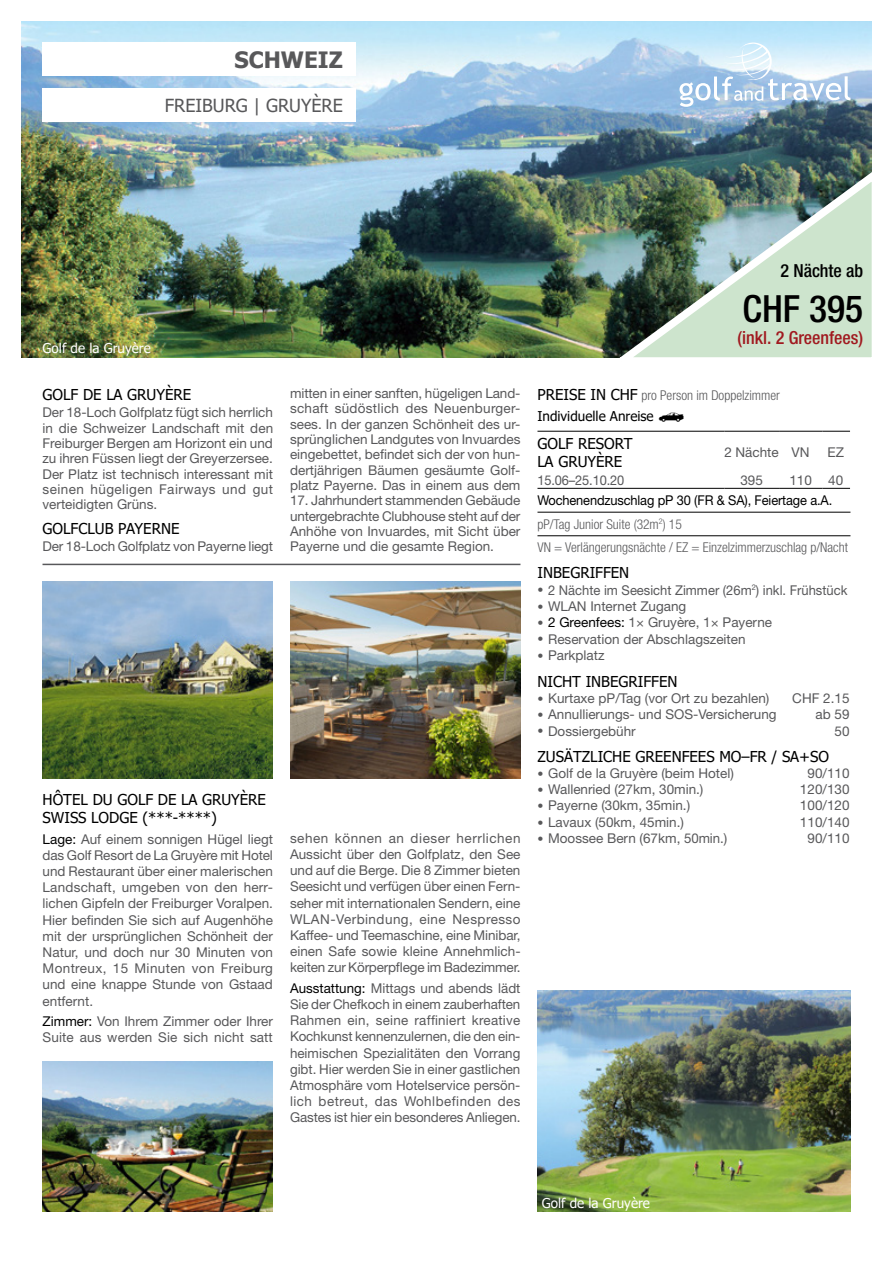
<style>
.page{position:relative;width:893px;height:1263px;background:#fff}
.page>*{position:absolute;margin:0;border:0;box-sizing:border-box;transform-origin:0 0}
.t1{font:500 condensed 37.5px "Helvetica Neue LT Pro";color:#000}
.t2{font:700 22.5px "Tahoma";color:#58585a}
.t3{font:500 condensed 18px "Helvetica Neue LT Pro";color:#a0191f}
.t4{font:18px "Tahoma";color:#58585a}
.t5{font:500 condensed 18px "Helvetica Neue LT Pro";color:#000}
.t6{font:15px/18px "Tahoma";color:#000}
.t7{font:13.5px/16.2px "Helvetica Neue LT Pro";color:#58585a;text-align:justify}
.t8{font:300 condensed 13.5px/23.5px "Helvetica Neue LT Pro";color:#58585a}
.t9{font:13.5px "Helvetica Neue LT Pro";color:#58585a;scale:.96 1}
.t10{font:13.5px "Tahoma";color:#fff}
.t11{font:13.5px "Tahoma";color:#000}
.t12{font:13.5px "Helvetica Neue LT Pro";color:#58585a;scale:.95 1}
.s1{color:#000}
.s2{font-family:"Tahoma";font-weight:400;font-stretch:normal;font-size:15px;color:#000}
.s3{font-family:"Transportation";font-size:27px}
.s4{font-weight:400;font-stretch:normal;color:#000}
.s5{font-size:12px}
</style>
<div class="page">
<hr style="left:43px;top:564px;width:477px;height:1px;background:#58585a">
<img style="left:43px;top:581px;width:230px;height:197px">
<img style="left:43px;top:1061px;width:230px;height:151px">
<img style="left:290px;top:581px;width:230px;height:197px">
<img style="left:21px;top:21px;width:851px;height:336px">
<img style="left:611px;top:159px;width:261px;height:199px">
<div style="left:43px;top:43px;width:313px;height:33px;background:#fff"></div>
<div style="left:43px;top:89px;width:313px;height:33px;background:#fff"></div>
<svg style="left:679px;top:43px;width:171px;height:63px"></svg>
<hr style="left:537px;top:488px;width:188px;height:1px;background:#000">
<hr style="left:725px;top:488px;width:55px;height:1px;background:#000">
<hr style="left:780px;top:488px;width:42px;height:1px;background:#000">
<svg style="left:822px;top:488px;width:28px;height:1px"></svg>
<hr style="left:537px;top:431px;width:188px;height:1px;background:#000">
<hr style="left:725px;top:431px;width:55px;height:1px;background:#000">
<hr style="left:780px;top:431px;width:42px;height:1px;background:#000">
<svg style="left:822px;top:431px;width:28px;height:1px"></svg>
<hr style="left:537px;top:512px;width:313px;height:1px;background:#000">
<hr style="left:537px;top:535px;width:313px;height:1px;background:#000">
<img style="left:537px;top:990px;width:313px;height:222px">
<h2 class="t2" style="left:234px;top:44px;width:110px">SCHWEIZ</h2>
<h3 class="t4" style="left:165px;top:94px;width:179px">FREIBURG | GRUYÈRE</h3>
<p class="t10" style="left:43px;top:339px;width:110px">Golf de la Gruyère</p>
<p class="t6" style="left:43px;top:386px;width:150px">GOLF DE LA GRUYÈRE</p>
<p class="t7" style="left:43px;top:405px;width:232px;line-height:15.3px">Der 18-Loch Golfplatz fügt sich herrlich in die Schweizer Landschaft mit den Freiburger Bergen am Horizont ein und zu ihren Füssen liegt der Greyerzersee.<br>Der Platz ist technisch interessant mit seinen hügeligen Fairways und gut verteidigten Grüns.</p>
<p class="t6" style="left:43px;top:520px;width:138px">GOLFCLUB PAYERNE</p>
<p class="t7" style="left:43px;top:538px;width:232px">Der 18-Loch Golfplatz von Payerne liegt</p>
<p class="t7" style="left:290px;top:385px;width:232px;line-height:15.3px">mitten in einer sanften, hügeligen Land&shy;schaft südöstlich des Neuenburger&shy;sees. In der ganzen Schönheit des ur&shy;sprünglichen Landgutes von Invuardes eingebettet, befindet sich der von hun&shy;dertjährigen Bäumen gesäumte Golf&shy;platz Payerne. Das in einem aus dem</p>
<p class="t7" style="left:290px;top:492px;width:232px;line-height:15.3px">17. Jahrhundert stammenden Gebäude untergebrachte Clubhouse steht auf der Anhöhe von Invuardes, mit Sicht über Payerne und die gesamte Region.</p>
<p class="t6" style="left:43px;top:791px;width:225px">HÔTEL DU GOLF DE LA GRUYÈRE<br>SWISS LODGE (***-****)</p>
<p class="t7" style="left:43px;top:830px;width:232px"><span class="s1">Lage:</span> Auf einem sonnigen Hügel liegt das Golf Resort de La Gruyère mit Hotel und Restaurant über einer malerischen Landschaft, umgeben von den herr&shy;lichen Gipfeln der Freiburger Voralpen.<br>Hier befinden Sie sich auf Augenhöhe mit der ursprünglichen Schönheit der Natur, und doch nur 30 Minuten von Montreux, 15 Minuten von Freiburg und eine knappe Stunde von Gstaad entfernt.</p>
<p class="t7" style="left:43px;top:1013px;width:232px"><span class="s1">Zimmer:</span> Von Ihrem Zimmer oder Ihrer<br>Suite aus werden Sie sich nicht satt</p>
<p class="t7" style="left:290px;top:829px;width:232px">sehen können an dieser herrlichen Aussicht über den Golfplatz, den See und auf die Berge. Die 8 Zimmer bieten Seesicht und verfügen über einen Fern&shy;seher mit internationalen Sendern, eine WLAN-Verbindung, eine Nespresso Kaffee- und Teemaschine, eine Minibar, einen Safe sowie kleine Annehmlich&shy;keiten zur Körperpflege im Badezimmer.</p>
<p class="t7" style="left:290px;top:979px;width:232px"><span class="s1">Ausstattung:</span> Mittags und abends lädt Sie der Chefkoch in einem zauberhaften Rahmen ein, seine raffiniert kreative Kochkunst kennenzulernen, die den ein&shy;heimischen Spezialitäten den Vorrang gibt. Hier werden Sie in einer gastlichen Atmosphäre vom Hotelservice persön&shy;lich betreut, das Wohlbefinden des Gastes ist hier ein besonderes Anliegen.</p>
<h3 class="t5" style="left:780px;top:260px;width:84px">2 Nächte ab</h3>
<h1 class="t1" style="left:742px;top:287px;width:122px">CHF 395</h1>
<h3 class="t3" style="left:737px;top:327px;width:127px">(inkl. 2 Greenfees)</h3>
<p class="t8" style="left:537px;top:383px;width:244px"><span class="s2">PREISE IN CHF</span> pro Person im Doppelzimmer</p>
<p class="t11" style="left:537px;top:407px;width:149px">Individuelle Anreise <span class="s3">P</span></p>
<p class="t6" style="left:537px;top:435px;width:96px">GOLF RESORT<br>LA GRUYÈRE</p>
<p class="t7" style="left:725px;top:444px;width:86px">2 Nächte VN</p>
<p class="t7" style="left:827px;top:444px;width:18px">EZ</p>
<p class="t12" style="left:537px;top:471px;width:93px">15.06–25.10.20</p>
<p class="t7" style="left:740px;top:471px;width:24px">395</p>
<p class="t7" style="left:789px;top:471px;width:55px">110 40</p>
<p class="t8" style="left:537px;top:488px;width:312px"><span class="s4">Wochenendzuschlag pP 30 (FR &amp; SA), Feiertage a.A. </span>pP/Tag Junior Suite (32m<sup>2</sup>) 15<br>VN = Verlängerungsnächte / EZ = Einzelzimmerzuschlag p/Nacht</p>
<p class="t6" style="left:537px;top:565px;width:93px">INBEGRIFFEN</p>
<p class="t9" style="left:537px;top:581px;width:324px"><span class="s5">•</span> 2 Nächte im Seesicht Zimmer (26m<sup>2</sup>) inkl. Frühstück</p>
<p class="t7" style="left:537px;top:598px;width:150px"><span class="s5">•</span> WLAN Internet Zugang</p>
<p class="t7" style="left:537px;top:614px;width:236px"><span class="s5">•</span> <span class="s1">2 Greenfees:</span> 1× Gruyère, 1× Payerne</p>
<p class="t7" style="left:537px;top:630px;width:210px"><span class="s5">•</span> Reservation der Abschlagszeiten</p>
<p class="t7" style="left:537px;top:647px;width:69px"><span class="s5">•</span> Parkplatz</p>
<p class="t6" style="left:537px;top:673px;width:142px">NICHT INBEGRIFFEN</p>
<p class="t7" style="left:537px;top:690px;width:233px"><span class="s5">•</span> Kurtaxe pP/Tag (vor Ort zu bezahlen)</p>
<p class="t7" style="left:792px;top:690px;width:59px">CHF 2.15</p>
<p class="t7" style="left:537px;top:706px;width:241px"><span class="s5">•</span> Annullierungs- und SOS-Versicherung</p>
<p class="t7" style="left:815px;top:706px;width:36px">ab 59</p>
<p class="t7" style="left:537px;top:722px;width:100px"><span class="s5">•</span> Dossiergebühr</p>
<p class="t7" style="left:834px;top:722px;width:17px">50</p>
<p class="t6" style="left:537px;top:749px;width:293px">ZUSÄTZLICHE GREENFEES MO–FR / SA+SO</p>
<p class="t7" style="left:537px;top:765px;width:198px"><span class="s5">•</span> Golf de la Gruyère (beim Hotel)</p>
<p class="t7" style="left:807px;top:765px;width:44px">90/110</p>
<p class="t7" style="left:537px;top:781px;width:167px"><span class="s5">•</span> Wallenried (27km, 30min.)</p>
<p class="t7" style="left:800px;top:781px;width:51px">120/130</p>
<p class="t7" style="left:537px;top:797px;width:154px"><span class="s5">•</span> Payerne (30km, 35min.)</p>
<p class="t7" style="left:800px;top:797px;width:51px">100/120</p>
<p class="t7" style="left:537px;top:813px;width:148px"><span class="s5">•</span> Lavaux (50km, 45min.)</p>
<p class="t7" style="left:800px;top:813px;width:51px">110/140</p>
<p class="t7" style="left:537px;top:830px;width:191px"><span class="s5">•</span> Moossee Bern (67km, 50min.)</p>
<p class="t7" style="left:807px;top:830px;width:44px">90/110</p>
<p class="t10" style="left:542px;top:1194px;width:110px">Golf de la Gruyère</p>
</div>
